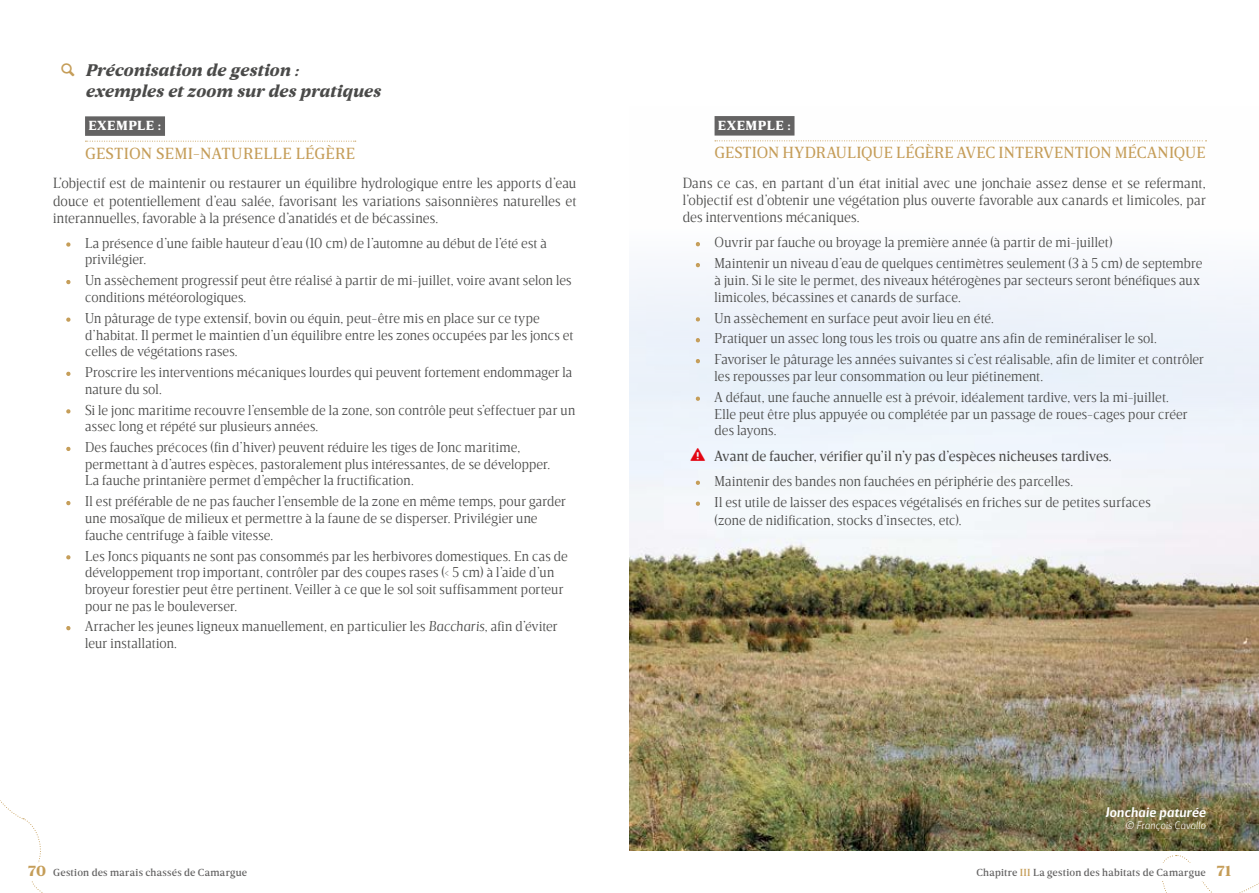
<style>
.page{position:relative;width:1259px;height:893px;background:#fff}
.page>*{position:absolute;margin:0;border:0;box-sizing:border-box;transform-origin:0 0}
.t1{font:italic 900 17.25px/20.7px "Breve News";letter-spacing:.02em;color:#4a4a49}
.t2{font:16.5px "Breve News";letter-spacing:.01em;color:#c59d58}
.t3{font:300 14.25px/17.1px "Breve Title";letter-spacing:.01em;color:#4a4a49;text-align:justify}
.t4{font:14.25px "Breve Title";letter-spacing:.01em;color:#4a4a49}
.t5{font:300 13.8px/16.6px "Breve Title";letter-spacing:.01em;color:#4a4a49}
.t6{font:900 13.5px "Breve News";letter-spacing:.05em;color:#fff}
.t7{font:italic 600 13.5px "Breve Sans Title";letter-spacing:.02em;color:#fff}
.t8{font:500 10.5px "Breve News";letter-spacing:.02em;color:#646363}
.t9{font:italic 200 10.5px "Breve Sans Title";letter-spacing:.01em;color:#fff}
.s1{font-family:"Entypo";font-weight:400;font-style:normal;font-size:33px;color:#c59d58}
.s2{color:#c59d58}
.s3{font-style:italic}
.s4{font-family:"Entypo";font-size:30px;color:#e30613}
.s5{font-weight:500}
.s6{font-weight:900;font-size:15px;color:#c59d58}
</style>
<div class="page">
<svg style="left:0;top:800px;width:43px;height:93px"></svg>
<div style="left:21px;top:863px;width:32px;height:17px;background:#fff"></div>
<svg style="left:1150px;top:850px;width:109px;height:43px"></svg>
<div style="left:1205px;top:863px;width:37px;height:17px;background:#fff"></div>
<div style="left:682px;top:863px;width:523px;height:17px;background:#fff"></div>
<img style="left:629px;top:116px;width:630px;height:734px">
<div style="left:85px;top:116px;width:80px;height:20px;background:#646363"></div>
<svg style="left:85px;top:141px;width:271px;height:1px"></svg>
<div style="left:714px;top:116px;width:80px;height:20px;background:#646363"></div>
<svg style="left:715px;top:140px;width:491px;height:1px"></svg>
<p class="t1" style="left:85px;top:61px;width:297px;text-indent:-25px"><span class="s1">ô</span> Préconisation de gestion : exemples et zoom sur des pratiques</p>
<p class="t6" style="left:88px;top:118px;width:74px">EXEMPLE :</p>
<p class="t2" style="left:85px;top:144px;width:271px">GESTION SEMI-NATURELLE LÉGÈRE</p>
<p class="t3" style="left:53px;top:175px;width:525px">L’objectif est de maintenir ou restaurer un équilibre hydrologique entre les apports d’eau douce et potentiellement d’eau salée, favorisant les variations saisonnières naturelles et interannuelles, favorable à la présence d’anatidés et de bécassines.</p>
<p class="t5" style="left:85px;top:235px;width:463px;text-indent:-19px"><span class="s2">•</span> La présence d’une faible hauteur d’eau (10 cm) de l’automne au début de l’été est à privilégier.</p>
<p class="t5" style="left:85px;top:272px;width:488px;text-indent:-19px"><span class="s2">•</span> Un assèchement progressif peut être réalisé à partir de mi-juillet, voire avant selon les conditions météorologiques.</p>
<p class="t5" style="left:85px;top:310px;width:490px;text-indent:-19px"><span class="s2">•</span> Un pâturage de type extensif, bovin ou équin, peut-être mis en place sur ce type d’habitat. Il permet le maintien d’un équilibre entre les zones occupées par les joncs et celles de végétations rases.</p>
<p class="t5" style="left:85px;top:364px;width:489px;text-indent:-19px"><span class="s2">•</span> Proscrire les interventions mécaniques lourdes qui peuvent fortement endommager la nature du sol.</p>
<p class="t5" style="left:85px;top:401px;width:492px;text-indent:-19px"><span class="s2">•</span> Si le jonc maritime recouvre l’ensemble de la zone, son contrôle peut s’effectuer par un assec long et répété sur plusieurs années.</p>
<p class="t5" style="left:85px;top:439px;width:467px;text-indent:-19px"><span class="s2">•</span> Des fauches précoces (fin d’hiver) peuvent réduire les tiges de Jonc maritime, permettant à d’autres espèces, pastoralement plus intéressantes, de se développer.<br>La fauche printanière permet d’empêcher la fructification.</p>
<p class="t5" style="left:85px;top:493px;width:482px;text-indent:-19px"><span class="s2">•</span> Il est préférable de ne pas faucher l’ensemble de la zone en même temps, pour garder une mosaïque de milieux et permettre à la faune de se disperser. Privilégier une fauche centrifuge à faible vitesse.</p>
<p class="t5" style="left:85px;top:547px;width:484px;text-indent:-19px"><span class="s2">•</span> Les Joncs piquants ne sont pas consommés par les herbivores domestiques. En cas de développement trop important, contrôler par des coupes rases (&lt; 5 cm) à l’aide d’un broyeur forestier peut être pertinent. Veiller à ce que le sol soit suffisamment porteur pour ne pas le bouleverser.</p>
<p class="t5" style="left:85px;top:618px;width:474px;text-indent:-19px"><span class="s2">•</span> Arracher les jeunes ligneux manuellement, en particulier les <span class="s3">Baccharis</span>, afin d’éviter leur installation.</p>
<p class="t6" style="left:718px;top:118px;width:74px">EXEMPLE :</p>
<p class="t2" style="left:714px;top:143px;width:492px">GESTION HYDRAULIQUE LÉGÈRE AVEC INTERVENTION MÉCANIQUE</p>
<p class="t3" style="left:682px;top:175px;width:525px">Dans ce cas, en partant d’un état initial avec une jonchaie assez dense et se refermant, l’objectif est d’obtenir une végétation plus ouverte favorable aux canards et limicoles, par des interventions mécaniques.</p>
<p class="t5" style="left:695px;top:234px;width:418px"><span class="s2">•</span> Ouvrir par fauche ou broyage la première année (à partir de mi-juillet)</p>
<p class="t5" style="left:714px;top:255px;width:489px;text-indent:-19px"><span class="s2">•</span> Maintenir un niveau d’eau de quelques centimètres seulement (3 à 5 cm) de septembre à juin. Si le site le permet, des niveaux hétérogènes par secteurs seront bénéfiques aux limicoles, bécassines et canards de surface.</p>
<p class="t5" style="left:695px;top:309px;width:300px"><span class="s2">•</span> Un assèchement en surface peut avoir lieu en été.</p>
<p class="t5" style="left:695px;top:330px;width:463px"><span class="s2">•</span> Pratiquer un assec long tous les trois ou quatre ans afin de reminéraliser le sol.</p>
<p class="t5" style="left:714px;top:351px;width:491px;text-indent:-19px"><span class="s2">•</span> Favoriser le pâturage les années suivantes si c’est réalisable, afin de limiter et contrôler les repousses par leur consommation ou leur piétinement.</p>
<p class="t5" style="left:714px;top:389px;width:474px;text-indent:-19px"><span class="s2">•</span> A défaut, une fauche annuelle est à prévoir, idéalement tardive, vers la mi-juillet.<br>Elle peut être plus appuyée ou complétée par un passage de roues-cages pour créer des layons.</p>
<p class="t4" style="left:689px;top:447px;width:424px"><span class="s4">c</span> Avant de faucher, vérifier qu’il n’y pas d’espèces nicheuses tardives.</p>
<p class="t5" style="left:695px;top:473px;width:379px"><span class="s2">•</span> Maintenir des bandes non fauchées en périphérie des parcelles.</p>
<p class="t5" style="left:714px;top:493px;width:438px;line-height:18px;text-indent:-19px"><span class="s2">•</span> Il est utile de laisser des espaces végétalisés en friches sur de petites surfaces (zone de nidification, stocks d’insectes, etc).</p>
<p class="t7" style="left:1105px;top:804px;width:102px">Jonchaie paturée</p>
<p class="t9" style="left:1125px;top:819px;width:82px"><span class="s5">©</span> François Cavallo</p>
<p class="t8" style="left:28px;top:866px;width:220px"><span class="s6">70</span> Gestion des marais chassés de Camargue</p>
<p class="t8" style="left:976px;top:866px;width:256px">Chapitre <span class="s2">III</span> La gestion des habitats de Camargue <span class="s6">71</span></p>
</div>
